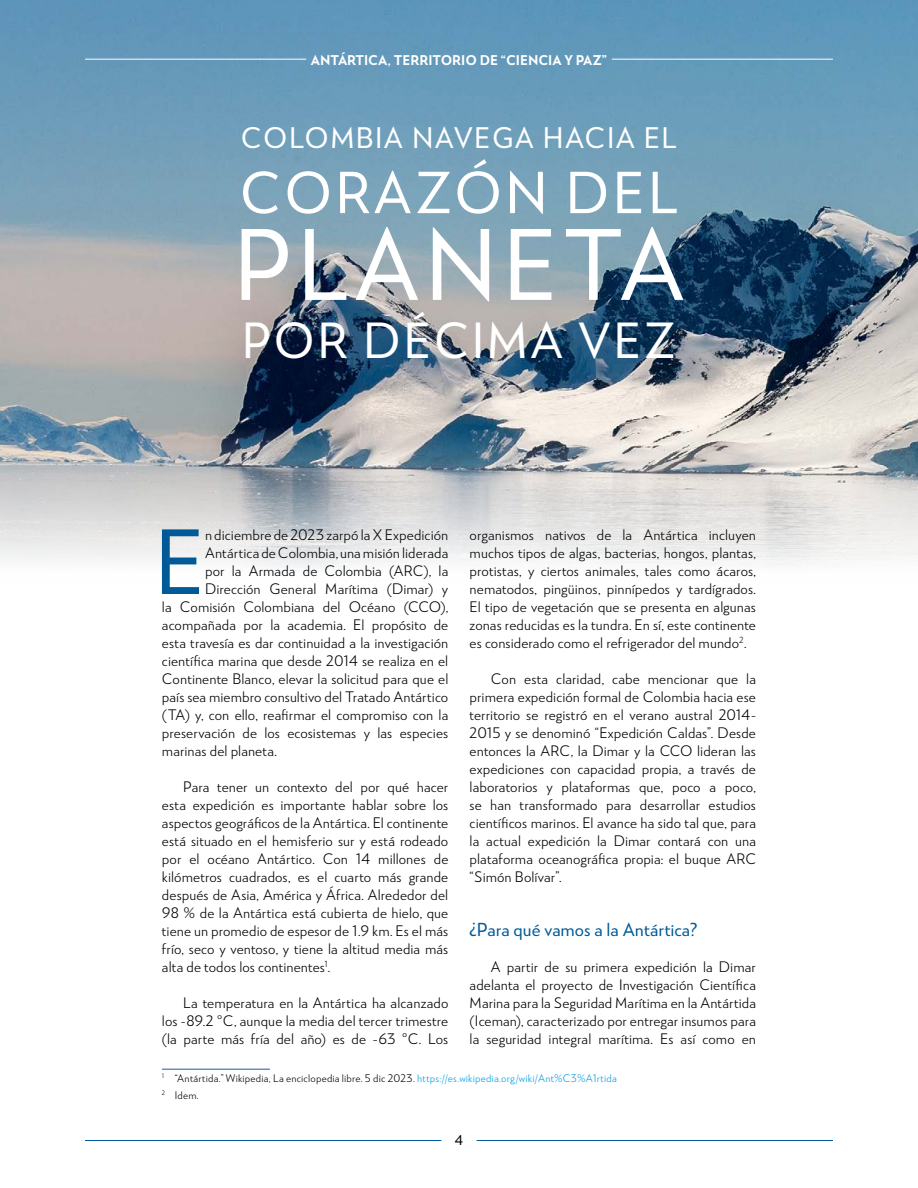
<style>
.page{position:relative;width:918px;height:1188px;background:#fff}
.page>*{position:absolute;margin:0;border:0;box-sizing:border-box;transform-origin:0 0}
.t1{font:500 97.2px "RNS Miles";letter-spacing:.05em;color:#fff}
.t2{font:500 88.5px "RNS Miles";color:#005a98}
.t3{font:500 56.7px "RNS Miles";letter-spacing:.05em;color:#fff}
.t4{font:500 48.6px "RNS Miles";letter-spacing:.05em;color:#fff}
.t5{font:500 28.5px "RNS Miles";letter-spacing:.05em;color:#fff}
.t6{font:500 18px "RNS Miles";letter-spacing:-.005em;color:#005a98}
.t7{font:14.55px/18px "RNS Miles";letter-spacing:.005em;color:#000;text-align:justify}
.t8{font:800 13.5px "RNS Miles";color:#fff}
.t9{font:500 13.5px "RNS Miles";color:#000}
.t10{font:10.5px/16.8px "RNS Miles";letter-spacing:.015em;color:#000}
.s1{color:#009fe3}
</style>
<div class="page">
<img style="left:0;top:0;width:918px;height:568px">
<hr style="left:85px;top:59px;width:221px;height:1px;background:#fff">
<hr style="left:85px;top:1140px;width:356px;height:1px;background:#005a98">
<hr style="left:612px;top:59px;width:221px;height:1px;background:#fff">
<hr style="left:477px;top:1140px;width:356px;height:1px;background:#005a98">
<hr style="left:162px;top:1069px;width:108px;height:1px;background:#6490c0">
<p class="t8" style="left:311px;top:51px;width:298px">ANTÁRTICA, TERRITORIO DE “CIENCIA Y PAZ”</p>
<h3 class="t5" style="left:241px;top:120px;width:438px">COLOMBIA NAVEGA HACIA EL</h3>
<h3 class="t3" style="left:239px;top:156px;width:441px">CORAZÓN DEL</h3>
<h1 class="t1" style="left:233px;top:202px;width:453px">PLANETA</h1>
<h3 class="t4" style="left:242px;top:309px;width:436px">POR DÉCIMA VEZ</h3>
<p class="t7" style="left:470px;top:526px;width:288px">organismos nativos de la Antártica incluyen muchos tipos de algas, bacterias, hongos, plantas, protistas, y ciertos animales, tales como ácaros, nematodos, pingüinos, pinnípedos y tardígrados.<br>El tipo de vegetación que se presenta en algunas zonas reducidas es la tundra. En sí, este continente es considerado como el refrigerador del mundo<sup>2</sup>.</p>
<p class="t7" style="left:470px;top:670px;width:288px;text-indent:21px">Con esta claridad, cabe mencionar que la primera expedición formal de Colombia hacia ese territorio se registró en el verano austral 2014- 2015 y se denominó “Expedición Caldas”. Desde entonces la ARC, la Dimar y la CCO lideran las expediciones con capacidad propia, a través de laboratorios y plataformas que, poco a poco, se han transformado para desarrollar estudios científicos marinos. El avance ha sido tal que, para la actual expedición la Dimar contará con una plataforma oceanográfica propia: el buque ARC “Simón Bolívar”.</p>
<h2 class="t2" style="left:154px;top:505px;width:52px">E</h2>
<p class="t7" style="left:205px;top:526px;width:245px">n diciembre de 2023 zarpó la X Expedición</p>
<p class="t7" style="left:205px;top:544px;width:245px">Antártica de Colombia, una misión liderada</p>
<p class="t7" style="left:205px;top:562px;width:245px">por la Armada de Colombia (ARC), la</p>
<p class="t7" style="left:205px;top:580px;width:245px">Dirección General Marítima (Dimar) y</p>
<p class="t7" style="left:162px;top:598px;width:288px">la Comisión Colombiana del Océano (CCO),</p>
<p class="t7" style="left:162px;top:616px;width:288px">acompañada por la academia. El propósito de</p>
<p class="t7" style="left:162px;top:634px;width:288px">esta travesía es dar continuidad a la investigación</p>
<p class="t7" style="left:162px;top:652px;width:288px">científica marina que desde 2014 se realiza en el</p>
<p class="t7" style="left:162px;top:670px;width:288px">Continente Blanco, elevar la solicitud para que el</p>
<p class="t7" style="left:162px;top:688px;width:288px">país sea miembro consultivo del Tratado Antártico</p>
<p class="t7" style="left:162px;top:706px;width:288px">(TA) y, con ello, reafirmar el compromiso con la</p>
<p class="t7" style="left:162px;top:724px;width:288px">preservación de los ecosistemas y las especies</p>
<p class="t7" style="left:162px;top:742px;width:116px">marinas del planeta.</p>
<p class="t7" style="left:162px;top:778px;width:288px;text-indent:21px">Para tener un contexto del por qué hacer esta expedición es importante hablar sobre los aspectos geográficos de la Antártica. El continente está situado en el hemisferio sur y está rodeado por el océano Antártico. Con 14 millones de kilómetros cuadrados, es el cuarto más grande después de Asia, América y África. Alrededor del 98 % de la Antártica está cubierta de hielo, que tiene un promedio de espesor de 1.9 km. Es el más frío, seco y ventoso, y tiene la altitud media más alta de todos los continentes<sup>1</sup>.</p>
<p class="t7" style="left:162px;top:994px;width:288px;text-indent:21px">La temperatura en la Antártica ha alcanzado los -89.2 °C, aunque la media del tercer trimestre (la parte más fría del año) es de -63 °C. Los</p>
<p class="t10" style="left:162px;top:1070px;width:456px"><sup>1</sup> “Antártida.” Wikipedia, La enciclopedia libre. 5 dic 2023. <span class="s1">https://es.wikipedia.org/wiki/Ant%C3%A1rtida<br></span><sup>2</sup> Idem.</p>
<p class="t6" style="left:470px;top:918px;width:229px">¿Para qué vamos a la Antártica?</p>
<p class="t7" style="left:470px;top:958px;width:288px;text-indent:21px">A partir de su primera expedición la Dimar adelanta el proyecto de Investigación Científica Marina para la Seguridad Marítima en la Antártida (Iceman), caracterizado por entregar insumos para la seguridad integral marítima. Es así como en</p>
<p class="t9" style="left:455px;top:1131px;width:10px">4</p>
</div>
